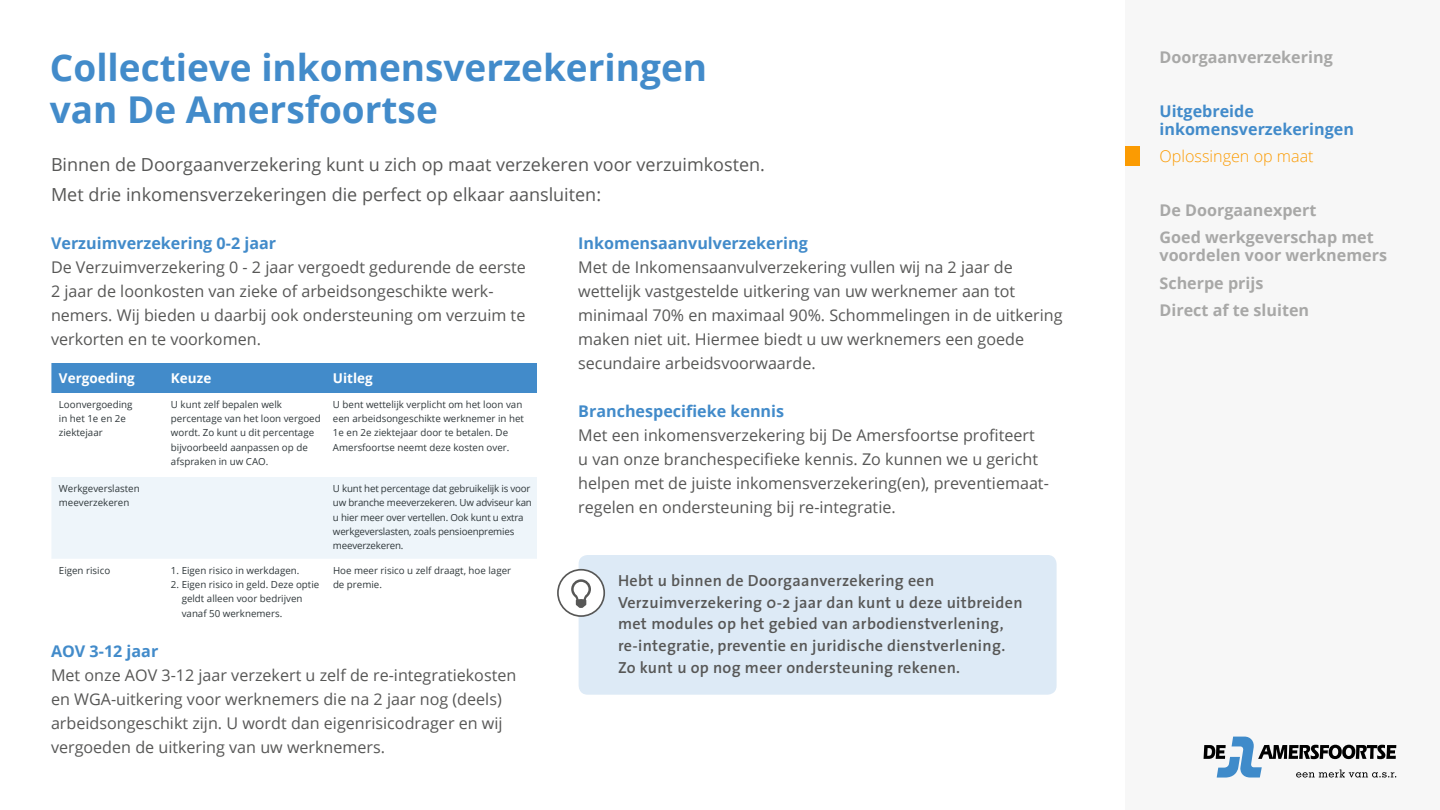
<style>
.page{position:relative;width:1440px;height:810px;background:#fff}
.page>*{position:absolute;margin:0;border:0;box-sizing:border-box;transform-origin:0 0}
.t1{font:700 36.97px/42px "Open Sans";color:#428bca}
.t2{font:18px/30px "Open Sans";color:#575756}
.t3{font:16.12px/24px "Open Sans";color:#575756}
.t4{font:600 16.12px/21.8px "The Sans";letter-spacing:.02em;color:#575756}
.t5{font:700 16.12px/18px "Open Sans";color:#428bca}
.t6{font:700 16.12px/27px "Open Sans";color:#a8a8a7}
.t7{font:300 16.12px "Open Sans";color:#fb9b02}
.t8{font:700 13.5px "Open Sans";color:#fff}
.t9{font:9.75px/14.2px "Open Sans";color:#30383b}
.t10{font:9.75px/14.2px "Open Sans";letter-spacing:-.02em;color:#30383b}
</style>
<div class="page">
<div style="left:1125px;top:0;width:315px;height:810px;background:#f7f7f7"></div>
<svg style="left:1204px;top:737px;width:192px;height:41px"></svg>
<div style="left:51px;top:363px;width:486px;height:30px;background:#428bca"></div>
<div style="left:52px;top:477px;width:485px;height:82px;background:#eef5fa"></div>
<div style="left:579px;top:555px;width:478px;height:140px;background:#ddeaf6;border-radius:9px"></div>
<div style="left:558px;top:570px;width:46px;height:46px;background:#fff;border-radius:50%"></div>
<div style="left:557px;top:569px;width:48px;height:48px;border:2px solid #575756;border-radius:50%"></div>
<svg style="left:571px;top:579px;width:20px;height:29px"></svg>
<div style="left:1125px;top:146px;width:15px;height:20px;background:#fb9b02"></div>
<h1 class="t1" style="left:50px;top:46px;width:659px">Collectieve inkomensverzekeringen van De Amersfoortse</h1>
<p class="t2" style="left:51px;top:149px;width:716px">Binnen de Doorgaanverzekering kunt u zich op maat verzekeren voor verzuimkosten.<br>Met drie inkomensverzekeringen die perfect op elkaar aansluiten:</p>
<p class="t5" style="left:51px;top:234px;width:227px">Verzuimverzekering 0-2 jaar</p>
<p class="t3" style="left:51px;top:255px;width:476px">De Verzuimverzekering 0 - 2 jaar vergoedt gedurende de eerste 2 jaar de loonkosten van zieke of arbeidsongeschikte werk&shy;nemers. Wij bieden u daarbij ook ondersteuning om verzuim te verkorten en te voorkomen.</p>
<p class="t8" style="left:59px;top:369px;width:78px">Vergoeding</p>
<p class="t8" style="left:171px;top:369px;width:42px">Keuze</p>
<p class="t8" style="left:333px;top:369px;width:41px">Uitleg</p>
<p class="t9" style="left:59px;top:397px;width:75px">Loonvergoeding in het 1e en 2e ziektejaar</p>
<p class="t9" style="left:171px;top:397px;width:151px">U kunt zelf bepalen welk percentage van het loon vergoed wordt. Zo kunt u dit percentage bijvoorbeeld aanpassen op de afspraken in uw CAO.</p>
<p class="t9" style="left:333px;top:397px;width:192px">U bent wettelijk verplicht om het loon van een arbeidsongeschikte werknemer in het 1e en 2e ziektejaar door te betalen. De Amersfoortse neemt deze kosten over.</p>
<p class="t9" style="left:59px;top:481px;width:82px">Werkgeverslasten meeverzekeren</p>
<p class="t10" style="left:333px;top:481px;width:200px">U kunt het percentage dat gebruikelijk is voor uw branche meeverzekeren. Uw adviseur kan u hier meer over vertellen. Ook kunt u extra werkgeverslasten, zoals pensioenpremies meeverzekeren.</p>
<p class="t9" style="left:59px;top:563px;width:53px">Eigen risico</p>
<p class="t9" style="left:171px;top:563px;width:130px">1. Eigen risico in werkdagen.</p>
<p class="t9" style="left:182px;top:577px;width:139px;text-indent:-11px">2. Eigen risico in geld. Deze optie geldt alleen voor bedrijven vanaf 50 werknemers.</p>
<p class="t9" style="left:333px;top:563px;width:180px">Hoe meer risico u zelf draagt, hoe lager de premie.</p>
<p class="t5" style="left:51px;top:642px;width:109px">AOV 3-12 jaar</p>
<p class="t3" style="left:51px;top:663px;width:467px">Met onze AOV 3-12 jaar verzekert u zelf de re-integratiekosten en WGA-uitkering voor werknemers die na 2 jaar nog (deels) arbeidsongeschikt zijn. U wordt dan eigenrisicodrager en wij vergoeden de uitkering van uw werknemers.</p>
<p class="t5" style="left:578px;top:234px;width:231px">Inkomensaanvulverzekering</p>
<p class="t3" style="left:578px;top:255px;width:486px">Met de Inkomensaanvulverzekering vullen wij na 2 jaar de wettelijk vastgestelde uitkering van uw werknemer aan tot minimaal 70% en maximaal 90%. Schommelingen in de uitkering maken niet uit. Hiermee biedt u uw werknemers een goede secundaire arbeidsvoorwaarde.</p>
<p class="t5" style="left:578px;top:402px;width:207px">Branchespecifieke kennis</p>
<p class="t3" style="left:578px;top:423px;width:472px">Met een inkomensverzekering bij De Amersfoortse profiteert<br>u van onze branchespecifieke kennis. Zo kunnen we u gericht helpen met de juiste inkomensverzekering(en), preventiemaat&shy;regelen en ondersteuning bij re-integratie.</p>
<p class="t4" style="left:618px;top:569px;width:406px">Hebt u binnen de Doorgaanverzekering een Verzuimverzekering 0-2 jaar dan kunt u deze uitbreiden met modules op het gebied van arbodienstverlening, re-integratie, preventie en juridische dienstverlening.<br>Zo kunt u op nog meer ondersteuning rekenen.</p>
<p class="t6" style="left:1160px;top:44px;width:175px">Doorgaanverzekering</p>
<p class="t5" style="left:1160px;top:102px;width:196px">Uitgebreide inkomensverzekeringen</p>
<p class="t7" style="left:1160px;top:146px;width:156px">Oplossingen op maat</p>
<p class="t6" style="left:1160px;top:197px;width:216px">De Doorgaanexpert<br>Goed werkgeverschap met</p>
<p class="t6" style="left:1160px;top:242px;width:229px">voordelen voor werknemers<br>Scherpe prijs<br>Direct af te sluiten</p>
</div>
